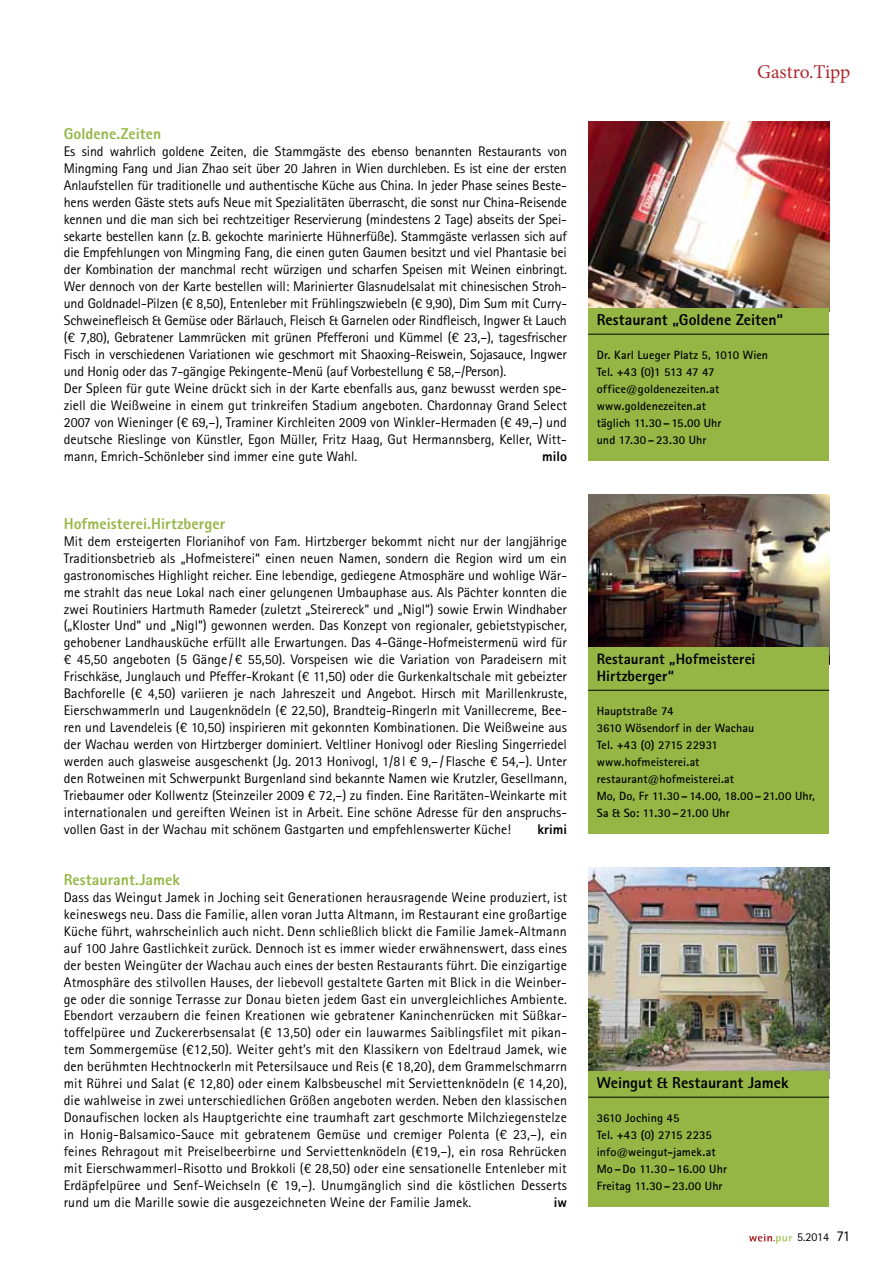
<style>
.page{position:relative;width:893px;height:1276px;background:#fff}
.page>*{position:absolute;margin:0;border:0;box-sizing:border-box;transform-origin:0 0}
.t1{font:19.5px "Minion Pro";letter-spacing:-.01em;color:#af2a30}
.t2{font:800 15.75px "Agfa Rotis Sans Serif";color:#95b645}
.t3{font:800 15.75px "Agfa Rotis Sans Serif";color:#000}
.t4{font:800 15px/17px "Agfa Rotis Sans Serif";letter-spacing:.005em;color:#000}
.t5{font:13.95px/17px "Agfa Rotis Sans Serif";letter-spacing:-.01em;color:#000;text-align:justify}
.t6{font:800 13.95px "Agfa Rotis Sans Serif";color:#000}
.t7{font:700 12px/17px "Agfa Rotis Sans Serif";letter-spacing:.005em;color:#000}
.t8{font:12px "Agfa Rotis Sans Serif";color:#000}
.s1{font-size:15px}
</style>
<div class="page">
<svg style="left:749px;top:1234px;width:43px;height:9px"></svg>
<img style="left:588px;top:122px;width:241px;height:186px">
<div style="left:588px;top:308px;width:241px;height:153px;background:#95b645"></div>
<hr style="left:588px;top:334px;width:241px;height:1px;background:#000">
<img style="left:588px;top:495px;width:241px;height:152px">
<div style="left:588px;top:647px;width:241px;height:187px;background:#95b645"></div>
<hr style="left:588px;top:690px;width:241px;height:1px;background:#000">
<img style="left:588px;top:868px;width:241px;height:203px">
<div style="left:588px;top:1071px;width:241px;height:136px;background:#95b645"></div>
<hr style="left:588px;top:1096px;width:241px;height:1px;background:#000">
<p class="t2" style="left:64px;top:123px;width:99px">Goldene.Zeiten</p>
<p class="t5" style="left:64px;top:142px;width:505px;text-align:left">Es sind wahrlich goldene Zeiten, die Stammgäste des ebenso benannten Restaurants von Mingming Fang und Jian Zhao seit über 20 Jahren in Wien durchleben. Es ist eine der ersten Anlaufstellen für traditionelle und authentische Küche aus China. In jeder Phase seines Beste&shy;hens werden Gäste stets aufs Neue mit Spezialitäten überrascht, die sonst nur China-Reisende kennen und die man sich bei rechtzeitiger Reservierung (mindestens 2 Tage) abseits der Spei&shy;sekarte bestellen kann (z.B. gekochte marinierte Hühnerfüße). Stammgäste verlassen sich auf die Empfehlungen von Mingming Fang, die einen guten Gaumen besitzt und viel Phantasie bei der Kombination der manchmal recht würzigen und scharfen Speisen mit Weinen einbringt.<br>Wer dennoch von der Karte bestellen will: Marinierter Glasnudelsalat mit chinesischen Stroh&shy;und Goldnadel-Pilzen (€ 8,50), Entenleber mit Frühlingszwiebeln (€ 9,90), Dim Sum mit Curry-Schweinefleisch &amp; Gemüse oder Bärlauch, Fleisch &amp; Garnelen oder Rindfleisch, Ingwer &amp; Lauch (€ 7,80), Gebratener Lammrücken mit grünen Pfefferoni und Kümmel (€ 23,–), tagesfrischer Fisch in verschiedenen Variationen wie geschmort mit Shaoxing-Reiswein, Sojasauce, Ingwer und Honig oder das 7-gängige Pekingente-Menü (auf Vorbestellung € 58,–/Person).<br>Der Spleen für gute Weine drückt sich in der Karte ebenfalls aus, ganz bewusst werden spe&shy;ziell die Weißweine in einem gut trinkreifen Stadium angeboten. Chardonnay Grand Select 2007 von Wieninger (€ 69,–), Traminer Kirchleiten 2009 von Winkler-Hermaden (€ 49,–) und deutsche Rieslinge von Künstler, Egon Müller, Fritz Haag, Gut Hermannsberg, Keller, Witt&shy;mann, Emrich-Schönleber sind immer eine gute Wahl.</p>
<p class="t6" style="left:542px;top:447px;width:26px">milo</p>
<p class="t2" style="left:64px;top:513px;width:163px">Hofmeisterei.Hirtzberger</p>
<p class="t5" style="left:64px;top:532px;width:505px">Mit dem ersteigerten Florianihof von Fam. Hirtzberger bekommt nicht nur der langjährige Traditionsbetrieb als „Hofmeisterei“ einen neuen Namen, sondern die Region wird um ein gastronomisches Highlight reicher. Eine lebendige, gediegene Atmosphäre und wohlige Wär&shy;me strahlt das neue Lokal nach einer gelungenen Umbauphase aus. Als Pächter konnten die zwei Routiniers Hartmuth Rameder (zuletzt „Steirereck“ und „Nigl“) sowie Erwin Windhaber („Kloster Und“ und „Nigl“) gewonnen werden. Das Konzept von regionaler, gebietstypischer, gehobener Landhausküche erfüllt alle Erwartungen. Das 4-Gänge-Hofmeistermenü wird für € 45,50 angeboten (5 Gänge / € 55,50). Vorspeisen wie die Variation von Paradeisern mit Frischkäse, Junglauch und Pfeffer-Krokant (€ 11,50) oder die Gurkenkaltschale mit gebeizter Bachforelle (€ 4,50) variieren je nach Jahreszeit und Angebot. Hirsch mit Marillenkruste, Eierschwammerln und Laugenknödeln (€ 22,50), Brandteig-Ringerln mit Vanillecreme, Bee&shy;ren und Lavendeleis (€ 10,50) inspirieren mit gekonnten Kombinationen. Die Weißweine aus der Wachau werden von Hirtzberger dominiert. Veltliner Honivogl oder Riesling Singerriedel werden auch glasweise ausgeschenkt (Jg. 2013 Honivogl, 1/8l € 9,– / Flasche € 54,–). Unter den Rotweinen mit Schwerpunkt Burgenland sind bekannte Namen wie Krutzler, Gesellmann, Triebaumer oder Kollwentz (Steinzeiler 2009 € 72,–) zu finden. Eine Raritäten-Weinkarte mit internationalen und gereiften Weinen ist in Arbeit. Eine schöne Adresse für den anspruchs&shy;vollen Gast in der Wachau mit schönem Gastgarten und empfehlenswerter Küche!</p>
<p class="t6" style="left:537px;top:820px;width:31px">krimi</p>
<p class="t2" style="left:64px;top:869px;width:118px">Restaurant.Jamek</p>
<p class="t5" style="left:64px;top:888px;width:505px">Dass das Weingut Jamek in Joching seit Generationen herausragende Weine produziert, ist keineswegs neu. Dass die Familie, allen voran Jutta Altmann, im Restaurant eine großartige Küche führt, wahrscheinlich auch nicht. Denn schließlich blickt die Familie Jamek-Altmann auf 100 Jahre Gastlichkeit zurück. Dennoch ist es immer wieder erwähnenswert, dass eines der besten Weingüter der Wachau auch eines der besten Restaurants führt. Die einzigartige Atmosphäre des stilvollen Hauses, der liebevoll gestaltete Garten mit Blick in die Weinber&shy;ge oder die sonnige Terrasse zur Donau bieten jedem Gast ein unvergleichliches Ambiente.<br>Ebendort verzaubern die feinen Kreationen wie gebratener Kaninchenrücken mit Süßkar&shy;toffelpüree und Zuckererbsensalat (€ 13,50) oder ein lauwarmes Saiblingsfilet mit pikan&shy;tem Sommergemüse (€12,50). Weiter geht’s mit den Klassikern von Edeltraud Jamek, wie den berühmten Hechtnockerln mit Petersilsauce und Reis (€ 18,20), dem Grammelschmarrn mit Rührei und Salat (€ 12,80) oder einem Kalbsbeuschel mit Serviettenknödeln (€ 14,20), die wahlweise in zwei unterschiedlichen Größen angeboten werden. Neben den klassischen Donaufischen locken als Hauptgerichte eine traumhaft zart geschmorte Milchziegenstelze in Honig-Balsamico-Sauce mit gebratenem Gemüse und cremiger Polenta (€ 23,–), ein feines Rehragout mit Preiselbeerbirne und Serviettenknödeln (€19,–), ein rosa Rehrücken mit Eierschwammerl-Risotto und Brokkoli (€ 28,50) oder eine sensationelle Entenleber mit Erdäpfelpüree und Senf-Weichseln (€ 19,–). Unumgänglich sind die köstlichen Desserts rund um die Marille sowie die ausgezeichneten Weine der Familie Jamek.</p>
<p class="t6" style="left:554px;top:1193px;width:15px">iw</p>
<h1 class="t1" style="left:757px;top:59px;width:95px">Gastro.Tipp</h1>
<p class="t3" style="left:597px;top:310px;width:188px">Restaurant „Goldene Zeiten“</p>
<p class="t7" style="left:597px;top:346px;width:173px">Dr. Karl Lueger Platz 5, 1010 Wien<br>Tel. +43 (0)1 513 47 47 office@goldenezeiten.at www.goldenezeiten.at<br>täglich 11.30 – 15.00 Uhr<br>und 17.30 – 23.30 Uhr</p>
<p class="t4" style="left:597px;top:650px;width:160px">Restaurant „Hofmeisterei<br>Hirtzberger“</p>
<p class="t7" style="left:597px;top:702px;width:220px">Hauptstraße 74<br>3610 Wösendorf in der Wachau<br>Tel. +43 (0) 2715 22931 www.hofmeisterei.at restaurant@hofmeisterei.at<br>Mo, Do, Fr 11.30 – 14.00, 18.00 – 21.00 Uhr,<br>Sa &amp; So: 11.30 – 21.00 Uhr</p>
<p class="t3" style="left:597px;top:1073px;width:193px">Weingut &amp; Restaurant Jamek</p>
<p class="t7" style="left:597px;top:1109px;width:132px">3610 Joching 45<br>Tel. +43 (0) 2715 2235 info@weingut-jamek.at<br>Mo – Do 11.30 – 16.00 Uhr<br>Freitag 11.30 – 23.00 Uhr</p>
<p class="t8" style="left:797px;top:1230px;width:55px">5.2014 <span class="s1">71</span></p>
</div>
